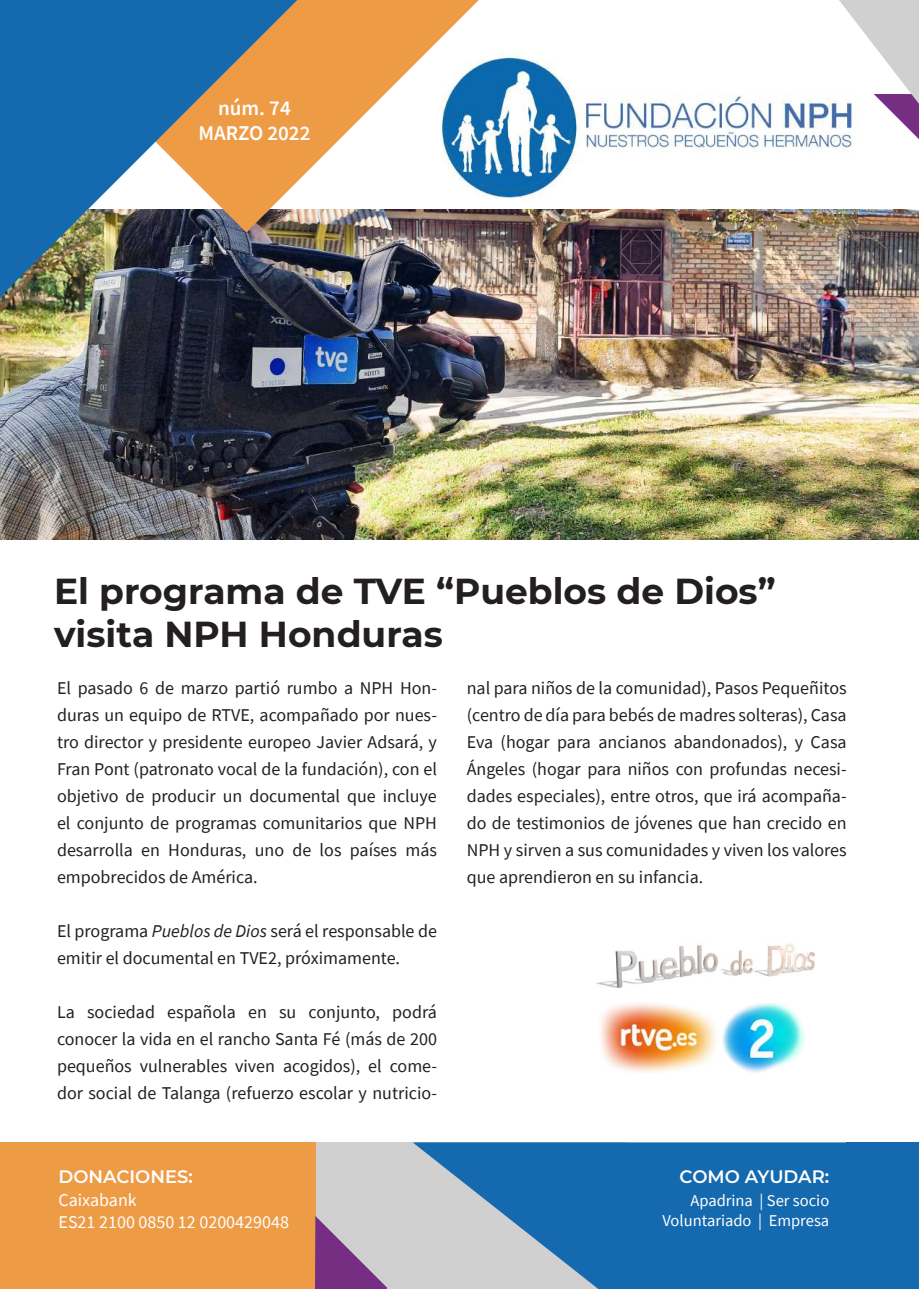
<style>
.page{position:relative;width:919px;height:1289px;background:#fff}
.page>*{position:absolute;margin:0;border:0;box-sizing:border-box;transform-origin:0 0}
.t1{font:700 36px/43.2px "Montserrat";color:#231f20}
.t2{font:600 21px/25.2px "Source Sans Pro";color:#fff;text-align:center}
.t3{font:18px/27px "Source Sans Pro";color:#231f20;text-align:justify}
.t4{font:18px/21.6px "Source Sans Pro";color:#fff}
.t5{font:600 18px "Montserrat";color:#fff}
.t6{font:16.5px/19.8px "Source Sans Pro";color:#fff;text-align:right}
.s1{font-style:italic}
</style>
<div class="page">
<img style="left:0;top:209px;width:918px;height:330px">
<div style="left:316px;top:1142px;width:310px;height:146px;background:#d0d0d0"></div>
<img style="left:479px;top:54px;width:373px;height:145px">
<svg style="left:297px;top:0;width:182px;height:232px"></svg>
<img style="left:0;top:0;width:297px;height:297px">
<svg style="left:838px;top:0;width:80px;height:139px"></svg>
<div style="left:0;top:1142px;width:316px;height:146px;background:#ee9b46"></div>
<svg style="left:413px;top:1142px;width:433px;height:146px;fill:#1469af"></svg>
<div style="left:846px;top:1142px;width:72px;height:146px;background:#1469af"></div>
<img style="left:722px;top:1003px;width:83px;height:70px">
<img style="left:596px;top:943px;width:218px;height:44px">
<img style="left:600px;top:1003px;width:117px;height:70px">
<svg style="left:315px;top:1216px;width:72px;height:72px"></svg>
<p class="t2" style="left:198px;top:95px;width:113px">núm. 74<br>MARZO 2022</p>
<h1 class="t1" style="left:54px;top:567px;width:723px">El programa de TVE “Pueblos de Dios” visita NPH Honduras</h1>
<p class="t3" style="left:57px;top:674px;width:381px">El pasado 6 de marzo partió rumbo a NPH Hon&shy;duras un equipo de RTVE, acompañado por nues&shy;tro director y presidente europeo Javier Adsará, y Fran Pont (patronato vocal de la fundación), con el objetivo de producir un documental que incluye el conjunto de programas comunitarios que NPH desarrolla en Honduras, uno de los países más empobrecidos de América.</p>
<p class="t3" style="left:57px;top:917px;width:381px">El programa <span class="s1">Pueblos de Dios</span> será el responsable de emitir el documental en TVE2, próximamente.</p>
<p class="t3" style="left:57px;top:998px;width:381px">La sociedad española en su conjunto, podrá conocer la vida en el rancho Santa Fé (más de 200 pequeños vulnerables viven acogidos), el come&shy;dor social de Talanga (refuerzo escolar y nutricio-</p>
<p class="t3" style="left:466px;top:674px;width:381px">nal para niños de la comunidad), Pasos Pequeñitos (centro de día para bebés de madres solteras), Casa Eva (hogar para ancianos abandonados), y Casa Ángeles (hogar para niños con profundas necesi&shy;dades especiales), entre otros, que irá acompaña&shy;do de testimonios de jóvenes que han crecido en NPH y sirven a sus comunidades y viven los valores que aprendieron en su infancia.</p>
<p class="t5" style="left:58px;top:1163px;width:136px">DONACIONES:</p>
<p class="t5" style="left:679px;top:1163px;width:151px">COMO AYUDAR:</p>
<p class="t6" style="left:662px;top:1190px;width:168px">Apadrina | Ser socio<br>Voluntariado | Empresa</p>
<p class="t4" style="left:58px;top:1188px;width:232px">Caixabank<br>ES21 2100 0850 12 0200429048</p>
</div>
